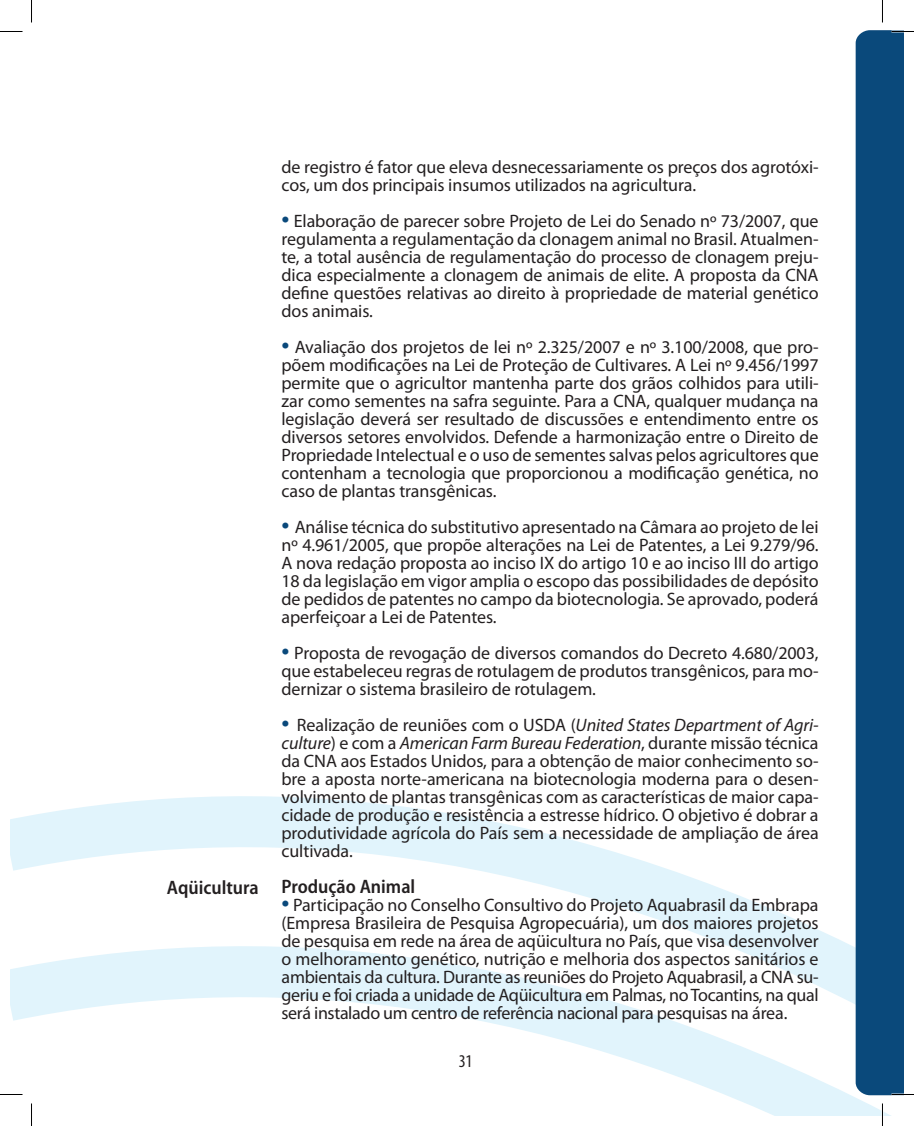
<style>
.page{position:relative;width:914px;height:1126px;background:#fff}
.page>*{position:absolute;margin:0;border:0;box-sizing:border-box;transform-origin:0 0}
.t1{font:600 semi-condensed 19.5px "Myriad Pro";color:#231f20}
.t2{font:18px/18px "Myriad Pro";letter-spacing:-.005em;color:#231f20;text-align:justify}
.t3{font:condensed 18px "Myriad Pro";color:#231f20}
.s1{font-size:28.5px;color:#0a497b}
.s2{font-style:italic}
</style>
<div class="page">
<svg style="left:10px;top:796px;width:842px;height:150px"></svg>
<svg style="left:10px;top:946px;width:893px;height:170px"></svg>
<div style="left:281px;top:215px;width:9px;height:9px;border:3px solid #fff;border-radius:50%"></div>
<div style="left:281px;top:341px;width:9px;height:9px;border:3px solid #fff;border-radius:50%"></div>
<div style="left:281px;top:521px;width:9px;height:9px;border:3px solid #fff;border-radius:50%"></div>
<div style="left:281px;top:647px;width:9px;height:9px;border:3px solid #fff;border-radius:50%"></div>
<div style="left:281px;top:719px;width:9px;height:9px;border:3px solid #fff;border-radius:50%"></div>
<div style="left:281px;top:899px;width:9px;height:9px;border:3px solid #fff;border-radius:50%"></div>
<svg style="left:855px;top:30px;width:48px;height:1065px;background:#326791"></svg>
<hr style="left:881px;top:1103px;width:2px;height:23px;background:#fff">
<svg style="left:0;top:31px;width:22px;height:1px"></svg>
<svg style="left:891px;top:31px;width:22px;height:1px"></svg>
<svg style="left:0;top:1094px;width:22px;height:1px"></svg>
<svg style="left:891px;top:1094px;width:22px;height:1px"></svg>
<svg style="left:31px;top:0;width:1px;height:22px"></svg>
<svg style="left:31px;top:1103px;width:1px;height:23px"></svg>
<svg style="left:882px;top:0;width:1px;height:22px"></svg>
<svg style="left:882px;top:1103px;width:1px;height:23px"></svg>
<p class="t1" style="left:167px;top:876px;width:93px">Aqüicultura</p>
<p class="t2" style="left:281px;top:157px;width:538px">de registro é fator que eleva desnecessariamente os preços dos agrotóxi&shy;cos, um dos principais insumos utilizados na agricultura.</p>
<p class="t2" style="left:281px;top:211px;width:538px"><span class="s1">•</span> Elaboração de parecer sobre Projeto de Lei do Senado nº 73/2007, que regulamenta a regulamentação da clonagem animal no Brasil. Atualmen&shy;te, a total ausência de regulamentação do processo de clonagem preju&shy;dica especialmente a clonagem de animais de elite. A proposta da CNA define questões relativas ao direito à propriedade de material genético dos animais.</p>
<p class="t2" style="left:281px;top:337px;width:538px"><span class="s1">•</span> Avaliação dos projetos de lei nº 2.325/2007 e nº 3.100/2008, que pro&shy;põem modificações na Lei de Proteção de Cultivares. A Lei nº 9.456/1997 permite que o agricultor mantenha parte dos grãos colhidos para utili&shy;zar como sementes na safra seguinte. Para a CNA, qualquer mudança na legislação deverá ser resultado de discussões e entendimento entre os diversos setores envolvidos. Defende a harmonização entre o Direito de Propriedade Intelectual e o uso de sementes salvas pelos agricultores que contenham a tecnologia que proporcionou a modificação genética, no caso de plantas transgênicas.</p>
<p class="t2" style="left:281px;top:517px;width:538px"><span class="s1">•</span> Análise técnica do substitutivo apresentado na Câmara ao projeto de lei nº 4.961/2005, que propõe alterações na Lei de Patentes, a Lei 9.279/96.<br>A nova redação proposta ao inciso IX do artigo 10 e ao inciso III do artigo 18 da legislação em vigor amplia o escopo das possibilidades de depósito de pedidos de patentes no campo da biotecnologia. Se aprovado, poderá aperfeiçoar a Lei de Patentes.</p>
<p class="t2" style="left:281px;top:643px;width:538px"><span class="s1">•</span> Proposta de revogação de diversos comandos do Decreto 4.680/2003, que estabeleceu regras de rotulagem de produtos transgênicos, para mo&shy;dernizar o sistema brasileiro de rotulagem.</p>
<p class="t2" style="left:281px;top:715px;width:538px"><span class="s1">•</span> Realização de reuniões com o USDA (<span class="s2">United States Department of Agri&shy;culture</span>) e com a <span class="s2">American Farm Bureau Federation</span>, durante missão técnica da CNA aos Estados Unidos, para a obtenção de maior conhecimento so&shy;bre a aposta norte-americana na biotecnologia moderna para o desen&shy;volvimento de plantas transgênicas com as características de maior capa&shy;cidade de produção e resistência a estresse hídrico. O objetivo é dobrar a produtividade agrícola do País sem a necessidade de ampliação de área cultivada.</p>
<p class="t1" style="left:281px;top:875px;width:135px">Produção Animal</p>
<p class="t2" style="left:281px;top:895px;width:538px"><span class="s1">•</span> Participação no Conselho Consultivo do Projeto Aquabrasil da Embrapa (Empresa Brasileira de Pesquisa Agropecuária), um dos maiores projetos de pesquisa em rede na área de aqüicultura no País, que visa desenvolver o melhoramento genético, nutrição e melhoria dos aspectos sanitários e ambientais da cultura. Durante as reuniões do Projeto Aquabrasil, a CNA su&shy;geriu e foi criada a unidade de Aqüicultura em Palmas, no Tocantins, na qual será instalado um centro de referência nacional para pesquisas na área.</p>
<p class="t3" style="left:458px;top:1050px;width:15px">31</p>
</div>
